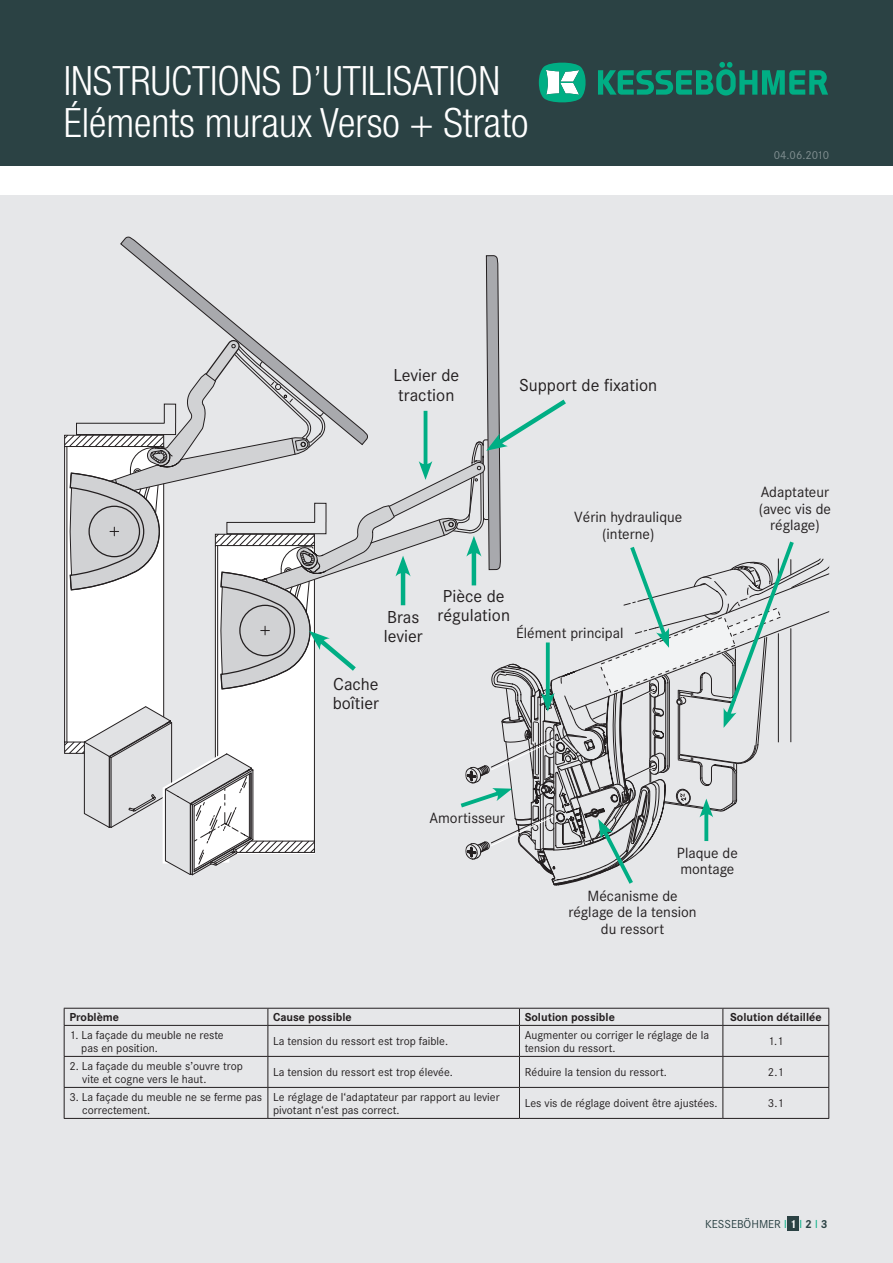
<style>
.page{position:relative;width:893px;height:1263px;background:#fff}
.page>*{position:absolute;margin:0;border:0;box-sizing:border-box;transform-origin:0 0}
.t1{font:300 condensed 40.5px/42px "Helvetica Neue";color:#fff}
.t2{font:18px/19.5px "Corporate S";color:#231f20}
.t3{font:15.45px/16.6px "Corporate S";color:#231f20;text-align:center}
.t4{font:12px/13.5px "Corporate S";color:#231f20}
.t5{font:700 12px "Corporate S";color:#231f20}
.t6{font:12px "Corporate S";color:#2b4244}
.t7{font:12px "Corporate S";color:#829092}
.s1{color:#00ae84}
.s2{font-weight:700;color:#fff}
.s3{font-weight:700}
</style>
<div class="page">
<div style="left:0;top:0;width:893px;height:166px;background:#2b4244"></div>
<svg style="left:539px;top:62px;width:47px;height:41px;background:#4db099"></svg>
<svg style="left:598px;top:62px;width:230px;height:34px"></svg>
<div style="left:0;top:196px;width:893px;height:1067px;background:#e6e7e9"></div>
<svg style="left:120px;top:236px;width:33px;height:19px"></svg>
<div style="left:787px;top:1216px;width:12px;height:15px;background:#2b4244"></div>
<svg style="left:64px;top:255px;width:765px;height:631px"></svg>
<hr style="left:64px;top:1008px;width:204px;height:1px;background:#231f20">
<hr style="left:268px;top:1008px;width:251px;height:1px;background:#231f20">
<hr style="left:519px;top:1008px;width:204px;height:1px;background:#231f20">
<hr style="left:723px;top:1008px;width:106px;height:1px;background:#231f20">
<svg style="left:828px;top:1008px;width:1px;height:17px"></svg>
<hr style="left:828px;top:1026px;width:1px;height:30px;background:#231f20">
<hr style="left:828px;top:1057px;width:1px;height:30px;background:#231f20">
<hr style="left:828px;top:1088px;width:1px;height:30px;background:#231f20">
<hr style="left:64px;top:1025px;width:204px;height:1px;background:#231f20">
<hr style="left:268px;top:1025px;width:251px;height:1px;background:#231f20">
<hr style="left:519px;top:1025px;width:204px;height:1px;background:#231f20">
<hr style="left:723px;top:1025px;width:106px;height:1px;background:#231f20">
<hr style="left:64px;top:1056px;width:204px;height:1px;background:#231f20">
<hr style="left:268px;top:1056px;width:251px;height:1px;background:#231f20">
<hr style="left:519px;top:1056px;width:204px;height:1px;background:#231f20">
<hr style="left:723px;top:1056px;width:106px;height:1px;background:#231f20">
<hr style="left:64px;top:1087px;width:204px;height:1px;background:#231f20">
<hr style="left:268px;top:1087px;width:251px;height:1px;background:#231f20">
<hr style="left:519px;top:1087px;width:204px;height:1px;background:#231f20">
<hr style="left:723px;top:1087px;width:106px;height:1px;background:#231f20">
<hr style="left:64px;top:1118px;width:204px;height:1px;background:#231f20">
<hr style="left:268px;top:1118px;width:251px;height:1px;background:#231f20">
<hr style="left:519px;top:1118px;width:204px;height:1px;background:#231f20">
<hr style="left:723px;top:1118px;width:106px;height:1px;background:#231f20">
<svg style="left:64px;top:1008px;width:1px;height:17px"></svg>
<svg style="left:267px;top:1008px;width:1px;height:17px"></svg>
<svg style="left:519px;top:1008px;width:1px;height:17px"></svg>
<svg style="left:722px;top:1008px;width:1px;height:17px"></svg>
<hr style="left:64px;top:1026px;width:1px;height:30px;background:#231f20">
<hr style="left:267px;top:1026px;width:1px;height:30px;background:#231f20">
<hr style="left:519px;top:1026px;width:1px;height:30px;background:#231f20">
<hr style="left:722px;top:1026px;width:1px;height:30px;background:#231f20">
<hr style="left:64px;top:1057px;width:1px;height:30px;background:#231f20">
<hr style="left:267px;top:1057px;width:1px;height:30px;background:#231f20">
<hr style="left:519px;top:1057px;width:1px;height:30px;background:#231f20">
<hr style="left:722px;top:1057px;width:1px;height:30px;background:#231f20">
<hr style="left:64px;top:1088px;width:1px;height:30px;background:#231f20">
<hr style="left:267px;top:1088px;width:1px;height:30px;background:#231f20">
<hr style="left:519px;top:1088px;width:1px;height:30px;background:#231f20">
<hr style="left:722px;top:1088px;width:1px;height:30px;background:#231f20">
<h1 class="t1" style="left:64px;top:60px;width:466px">INSTRUCTIONS D’UTILISATION<br>Éléments muraux Verso + Strato</h1>
<p class="t7" style="left:774px;top:148px;width:57px">04.06.2010</p>
<h2 class="t2" style="left:393px;top:366px;width:67px">Levier de traction</h2>
<h2 class="t2" style="left:519px;top:375px;width:140px">Support de fixation</h2>
<p class="t3" style="left:574px;top:509px;width:109px">Vérin hydraulique (interne)</p>
<h2 class="t2" style="left:384px;top:607px;width:40px">Bras levier</h2>
<h2 class="t2" style="left:333px;top:674px;width:48px">Cache boîtier</h2>
<h2 class="t2" style="left:437px;top:586px;width:74px;text-align:center">Pièce de régulation</h2>
<p class="t3" style="left:516px;top:625px;width:109px">Élément principal</p>
<p class="t3" style="left:759px;top:484px;width:74px">Adaptateur (avec vis de réglage)</p>
<p class="t3" style="left:429px;top:810px;width:77px">Amortisseur</p>
<p class="t3" style="left:677px;top:844px;width:62px;text-align:left">Plaque de montage</p>
<p class="t3" style="left:568px;top:887px;width:130px">Mécanisme de réglage de la tension du ressort</p>
<p class="t5" style="left:69px;top:1010px;width:51px">Problème</p>
<p class="t5" style="left:273px;top:1010px;width:80px">Cause possible</p>
<p class="t5" style="left:525px;top:1010px;width:92px">Solution possible</p>
<p class="t5" style="left:730px;top:1010px;width:93px">Solution détaillée</p>
<p class="t4" style="left:81px;top:1028px;width:144px;text-indent:-12px">1. La façade du meuble ne reste pas en position.</p>
<p class="t4" style="left:273px;top:1035px;width:176px">La tension du ressort est trop faible.</p>
<p class="t4" style="left:525px;top:1028px;width:186px">Augmenter ou corriger le réglage de la tension du ressort.</p>
<p class="t4" style="left:768px;top:1035px;width:17px">1.1</p>
<p class="t4" style="left:82px;top:1059px;width:162px;text-indent:-13px">2. La façade du meuble s’ouvre trop vite et cogne vers le haut.</p>
<p class="t4" style="left:273px;top:1066px;width:181px">La tension du ressort est trop élevée.</p>
<p class="t4" style="left:525px;top:1066px;width:144px">Réduire la tension du ressort.</p>
<p class="t4" style="left:768px;top:1066px;width:17px">2.1</p>
<p class="t4" style="left:82px;top:1090px;width:181px;text-indent:-13px">3. La façade du meuble ne se ferme pas correctement.</p>
<p class="t4" style="left:273px;top:1090px;width:228px">Le réglage de l‘adaptateur par rapport au levier pivotant n‘est pas correct.</p>
<p class="t4" style="left:525px;top:1097px;width:194px">Les vis de réglage doivent être ajustées.</p>
<p class="t4" style="left:768px;top:1097px;width:17px">3.1</p>
<p class="t6" style="left:705px;top:1217px;width:124px">KESSEBÖHMER <span class="s1">l</span> <span class="s2">1</span> <span class="s1">l</span> <span class="s3">2</span> <span class="s1">l</span> <span class="s3">3</span></p>
</div>
